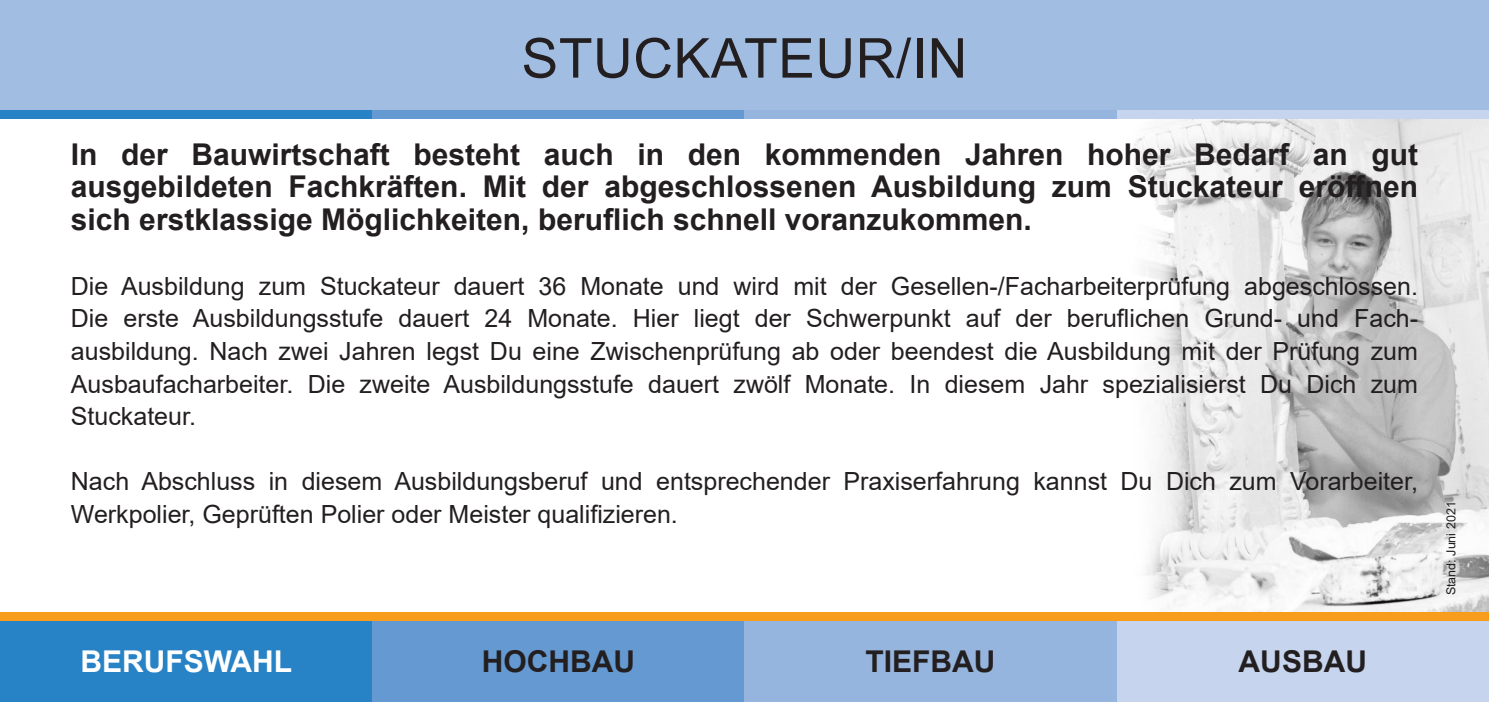
<style>
.page{position:relative;width:1489px;height:702px;background:#fff}
.page>*{position:absolute;margin:0;border:0;box-sizing:border-box;transform-origin:0 0}
.t1{font:55px "Arial";letter-spacing:.01em;color:#231f20}
.t2{font:700 30px/32.5px "Arial";color:#231f20;text-align:justify}
.t3{font:700 30px "Arial";color:#fff}
.t4{font:25px/32.5px "Arial";color:#231f20;text-align:justify}
.t5{font:12.5px "Arial";color:#231f20}
</style>
<div class="page">
<div style="left:0;top:0;width:1488px;height:110px;background:#a2bde2"></div>
<div style="left:0;top:110px;width:372px;height:9px;background:#2783c5"></div>
<div style="left:372px;top:110px;width:372px;height:9px;background:#6599d1"></div>
<div style="left:744px;top:110px;width:372px;height:9px;background:#95b5de"></div>
<div style="left:1116px;top:110px;width:372px;height:9px;background:#c6d5ed"></div>
<div style="left:0;top:620px;width:372px;height:82px;background:#2783c5"></div>
<div style="left:372px;top:620px;width:372px;height:82px;background:#6599d1"></div>
<div style="left:744px;top:620px;width:372px;height:82px;background:#95b5de"></div>
<div style="left:1116px;top:620px;width:372px;height:82px;background:#c6d5ed"></div>
<div style="left:0;top:611px;width:1488px;height:9px;background:#f89c1c"></div>
<img style="left:1134px;top:119px;width:354px;height:492px">
<h1 class="t1" style="left:521px;top:20px;width:447px">STUCKATEUR/IN</h1>
<p class="t2" style="left:71px;top:138px;width:1348px">In der Bauwirtschaft besteht auch in den kommenden Jahren hoher Bedarf an gut ausgebildeten Fachkräften. Mit der abgeschlossenen Ausbildung zum Stuckateur eröffnen sich erstklassige Möglichkeiten, beruflich schnell voranzukommen.</p>
<p class="t4" style="left:71px;top:270px;width:1348px">Die Ausbildung zum Stuckateur dauert 36 Monate und wird mit der Gesellen-/Facharbeiterprüfung abgeschlossen.<br>Die erste Ausbildungsstufe dauert 24 Monate. Hier liegt der Schwerpunkt auf der beruflichen Grund- und Fach&shy;ausbildung. Nach zwei Jahren legst Du eine Zwischenprüfung ab oder beendest die Ausbildung mit der Prüfung zum Ausbaufacharbeiter. Die zweite Ausbildungsstufe dauert zwölf Monate. In diesem Jahr spezialisierst Du Dich zum Stuckateur.</p>
<p class="t4" style="left:71px;top:465px;width:1348px">Nach Abschluss in diesem Ausbildungsberuf und entsprechender Praxiserfahrung kannst Du Dich zum Vorarbeiter,<br>Werkpolier, Geprüften Polier oder Meister qualifizieren.</p>
<p class="t3" style="left:80px;top:640px;width:213px">BERUFSWAHL</p>
<p class="t2" style="left:481px;top:645px;width:155px">HOCHBAU</p>
<p class="t2" style="left:865px;top:645px;width:131px">TIEFBAU</p>
<p class="t2" style="left:1238px;top:645px;width:130px">AUSBAU</p>
<p class="t5" style="left:1442px;top:595px;width:95px;rotate:-90deg">Stand: Juni 2021</p>
</div>
